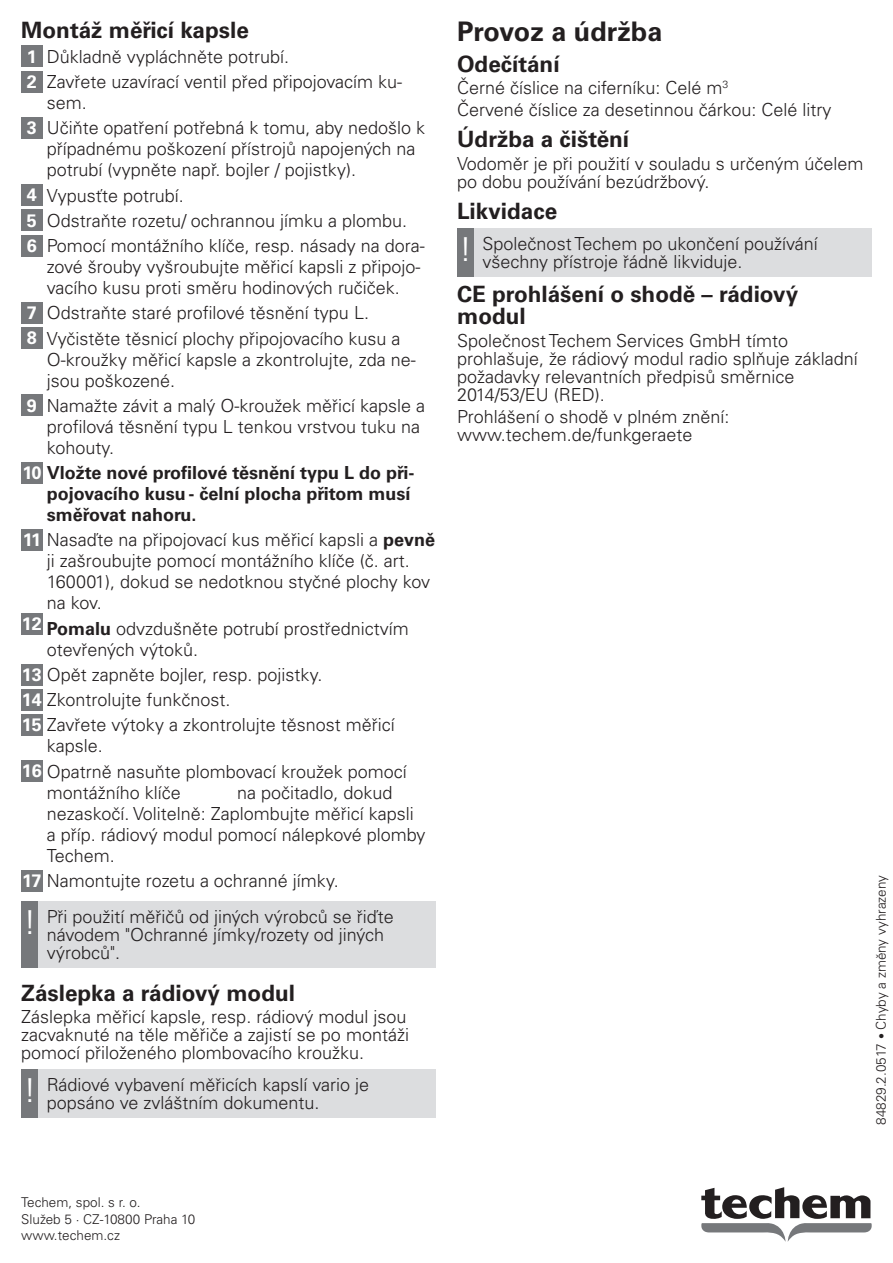
<style>
.page{position:relative;width:893px;height:1263px;background:#fff}
.page>*{position:absolute;margin:0;border:0;box-sizing:border-box;transform-origin:0 0}
.t1{font:300 33px "Univers LTCYR 45";color:#fff}
.Titel_2{font:700 27px "Univers LTCYR 65";color:#231f20}
.Titel_3{font:700 22.5px/22.5px "Univers LTCYR 65";color:#231f20}
.Liste_Nummer{font:300 18px/21px "Univers LTCYR 45";color:#231f20}
.Fließtext{font:300 18px/18px "Univers LTCYR 45";color:#231f20}
.Hinweis{font:300 18px/18px "Univers LTCYR 45";color:#231f20}
.Liste_Nummer-2{font:700 18px/21px "Univers LTCYR 65";color:#231f20}
.t2{font:700 18px "Univers LTCYR 65";color:#fff}
.Seitenzeile{font:300 13.5px/16.2px "Univers LTCYR 45";color:#231f20}
.s1{color:#fff}
.s2{font-family:"Univers LTCYR 65";font-weight:700;color:#fff}
.s3{font-family:"Univers LTCYR 65";font-weight:700}
.s4{font-size:12px}
</style>
<div class="page">
<svg style="left:701px;top:1187px;width:171px;height:55px"></svg>
<div style="left:21px;top:46px;width:22px;height:21px;background:#76787b"></div>
<div style="left:21px;top:71px;width:22px;height:21px;background:#76787b"></div>
<div style="left:21px;top:117px;width:22px;height:22px;background:#76787b"></div>
<div style="left:21px;top:185px;width:22px;height:21px;background:#76787b"></div>
<div style="left:21px;top:210px;width:22px;height:21px;background:#76787b"></div>
<div style="left:21px;top:235px;width:22px;height:21px;background:#76787b"></div>
<div style="left:21px;top:302px;width:22px;height:22px;background:#76787b"></div>
<div style="left:21px;top:328px;width:22px;height:21px;background:#76787b"></div>
<div style="left:21px;top:395px;width:22px;height:21px;background:#76787b"></div>
<div style="left:21px;top:462px;width:22px;height:21px;background:#76787b"></div>
<div style="left:21px;top:529px;width:22px;height:22px;background:#76787b"></div>
<div style="left:21px;top:613px;width:22px;height:22px;background:#76787b"></div>
<div style="left:21px;top:664px;width:22px;height:21px;background:#76787b"></div>
<div style="left:21px;top:689px;width:22px;height:21px;background:#76787b"></div>
<div style="left:21px;top:714px;width:22px;height:22px;background:#76787b"></div>
<div style="left:21px;top:761px;width:22px;height:21px;background:#76787b"></div>
<div style="left:21px;top:870px;width:22px;height:21px;background:#76787b"></div>
<div style="left:21px;top:901px;width:17px;height:66px;background:#76787b"></div>
<div style="left:38px;top:901px;width:398px;height:66px;background:#dcdddf"></div>
<div style="left:21px;top:1069px;width:17px;height:48px;background:#76787b"></div>
<div style="left:38px;top:1069px;width:398px;height:48px;background:#dcdddf"></div>
<div style="left:457px;top:229px;width:17px;height:48px;background:#76787b"></div>
<div style="left:474px;top:229px;width:398px;height:48px;background:#dcdddf"></div>
<p class="Titel_3" style="left:21px;top:17px;width:229px">Montáž měřicí kapsle</p>
<p class="t2" style="left:27px;top:43px;width:12px">1</p>
<p class="Liste_Nummer" style="left:47px;top:45px;width:244px">Důkladně vypláchněte potrubí.</p>
<p class="t2" style="left:27px;top:69px;width:12px">2</p>
<p class="Liste_Nummer" style="left:47px;top:71px;width:357px">Zavřete uzavírací ventil před připojovacím ku&shy;sem.</p>
<p class="t2" style="left:27px;top:115px;width:12px">3</p>
<p class="Liste_Nummer" style="left:47px;top:117px;width:380px">Učiňte opatření potřebná k tomu, aby nedošlo k případnému poškození přístrojů napojených na potrubí (vypněte např. bojler / pojistky).</p>
<p class="t2" style="left:27px;top:182px;width:12px">4</p>
<p class="Liste_Nummer" style="left:47px;top:184px;width:139px">Vypusťte potrubí.</p>
<p class="t2" style="left:27px;top:207px;width:12px">5</p>
<p class="Liste_Nummer" style="left:47px;top:209px;width:362px">Odstraňte rozetu/ ochrannou jímku a plombu.</p>
<p class="t2" style="left:27px;top:233px;width:12px">6</p>
<p class="Liste_Nummer" style="left:47px;top:235px;width:380px">Pomocí montážního klíče, resp. násady na dora&shy;zové šrouby vyšroubujte měřicí kapsli z připojo&shy;vacího kusu proti směru hodinových ručiček.</p>
<p class="t2" style="left:27px;top:300px;width:12px">7</p>
<p class="Liste_Nummer" style="left:47px;top:302px;width:324px">Odstraňte staré profilové těsnění typu L.</p>
<p class="t2" style="left:27px;top:325px;width:12px">8</p>
<p class="Liste_Nummer" style="left:47px;top:327px;width:371px">Vyčistěte těsnicí plochy připojovacího kusu a<br>O-kroužky měřicí kapsle a zkontrolujte, zda ne&shy;jsou poškozené.</p>
<p class="t2" style="left:27px;top:393px;width:12px">9</p>
<p class="Liste_Nummer" style="left:47px;top:394px;width:380px">Namažte závit a malý O-kroužek měřicí kapsle a profilová těsnění typu L tenkou vrstvou tuku na kohouty.</p>
<p class="Liste_Nummer-2" style="left:22px;top:461px;width:394px"><span class="s1">10</span> Vložte nové profilové těsnění typu L do při-</p>
<p class="Liste_Nummer-2" style="left:47px;top:482px;width:365px">pojovacího kusu - čelní plocha přitom musí směřovat nahoru.</p>
<p class="Fließtext" style="left:23px;top:530px;width:414px"><span class="s2">11</span> Nasaďte na připojovací kus měřicí kapsli a <span class="s3">pevně</span></p>
<p class="Liste_Nummer" style="left:47px;top:550px;width:385px">ji zašroubujte pomocí montážního klíče (č. art.<br>160001), dokud se nedotknou styčné plochy kov na kov.</p>
<p class="t2" style="left:22px;top:611px;width:22px">12</p>
<p class="Liste_Nummer" style="left:47px;top:617px;width:364px"><span class="s3">Pomalu</span> odvzdušněte potrubí prostřednictvím otevřených výtoků.</p>
<p class="Fließtext" style="left:22px;top:665px;width:302px"><span class="s2">13</span> Opět zapněte bojler, resp. pojistky.</p>
<p class="Fließtext" style="left:22px;top:690px;width:210px"><span class="s2">14</span> Zkontrolujte funkčnost.</p>
<p class="Fließtext" style="left:22px;top:715px;width:374px"><span class="s2">15</span> Zavřete výtoky a zkontrolujte těsnost měřicí</p>
<p class="Liste_Nummer" style="left:47px;top:735px;width:58px">kapsle.</p>
<p class="Fließtext" style="left:22px;top:762px;width:386px"><span class="s2">16</span> Opatrně nasuňte plombovací kroužek pomocí</p>
<p class="Liste_Nummer" style="left:47px;top:781px;width:136px">montážního klíče</p>
<p class="Liste_Nummer" style="left:47px;top:781px;width:380px;text-indent:190px">na počitadlo, dokud nezaskočí. Volitelně: Zaplombujte měřicí kapsli a příp. rádiový modul pomocí nálepkové plomby<br>Techem.</p>
<p class="Fließtext" style="left:22px;top:871px;width:318px"><span class="s2">17</span> Namontujte rozetu a ochranné jímky.</p>
<p class="t1" style="left:23px;top:900px;width:14px">!</p>
<p class="Hinweis" style="left:47px;top:907px;width:348px">Při použití měřičů od jiných výrobců se řiďte návodem "Ochranné jímky/rozety od jiných výrobců".</p>
<p class="Titel_3" style="left:21px;top:980px;width:275px">Záslepka a rádiový modul</p>
<p class="Fließtext" style="left:21px;top:1007px;width:389px">Záslepka měřicí kapsle, resp. rádiový modul jsou zacvaknuté na těle měřiče a zajistí se po montáži pomocí přiloženého plombovacího kroužku.</p>
<p class="t1" style="left:23px;top:1068px;width:14px">!</p>
<p class="Hinweis" style="left:47px;top:1075px;width:324px">Rádiové vybavení měřicích kapslí vario je popsáno ve zvláštním dokumentu.</p>
<p class="Titel_2" style="left:457px;top:12px;width:207px">Provoz a údržba</p>
<p class="Titel_3" style="left:457px;top:51px;width:104px">Odečítání</p>
<p class="Fließtext" style="left:457px;top:78px;width:273px">Černé číslice na ciferníku: Celé m<sup>3</sup></p>
<p class="Fließtext" style="left:457px;top:100px;width:376px">Červené číslice za desetinnou čárkou: Celé litry</p>
<p class="Titel_3" style="left:457px;top:127px;width:174px">Údržba a čištění</p>
<p class="Fließtext" style="left:457px;top:154px;width:408px">Vodoměr je při použití v souladu s určeným účelem po dobu používání bezúdržbový.</p>
<p class="Titel_3" style="left:457px;top:198px;width:102px">Likvidace</p>
<p class="t1" style="left:459px;top:228px;width:14px">!</p>
<p class="Hinweis" style="left:483px;top:235px;width:337px">Společnost Techem po ukončení používání všechny přístroje řádně likviduje.</p>
<p class="Titel_3" style="left:457px;top:282px;width:343px">CE prohlášení o shodě – rádiový modul</p>
<p class="Fließtext" style="left:457px;top:331px;width:402px">Společnost Techem Services GmbH tímto prohlašuje, že rádiový modul radio splňuje základní požadavky relevantních předpisů směrnice 2014/53/EU (RED).</p>
<p class="Fließtext" style="left:457px;top:407px;width:274px">Prohlášení o shodě v plném znění: www.techem.de/funkgeraete</p>
<p class="Seitenzeile" style="left:872px;top:1125px;width:251px;rotate:-90deg">84829.2.0517 <span class="s4">•</span> Chyby a změny vyhrazeny</p>
<p class="Seitenzeile" style="left:21px;top:1194px;width:176px">Techem, spol. s r. o.<br>Služeb 5 · CZ-10800 Praha 10 www.techem.cz</p>
</div>
